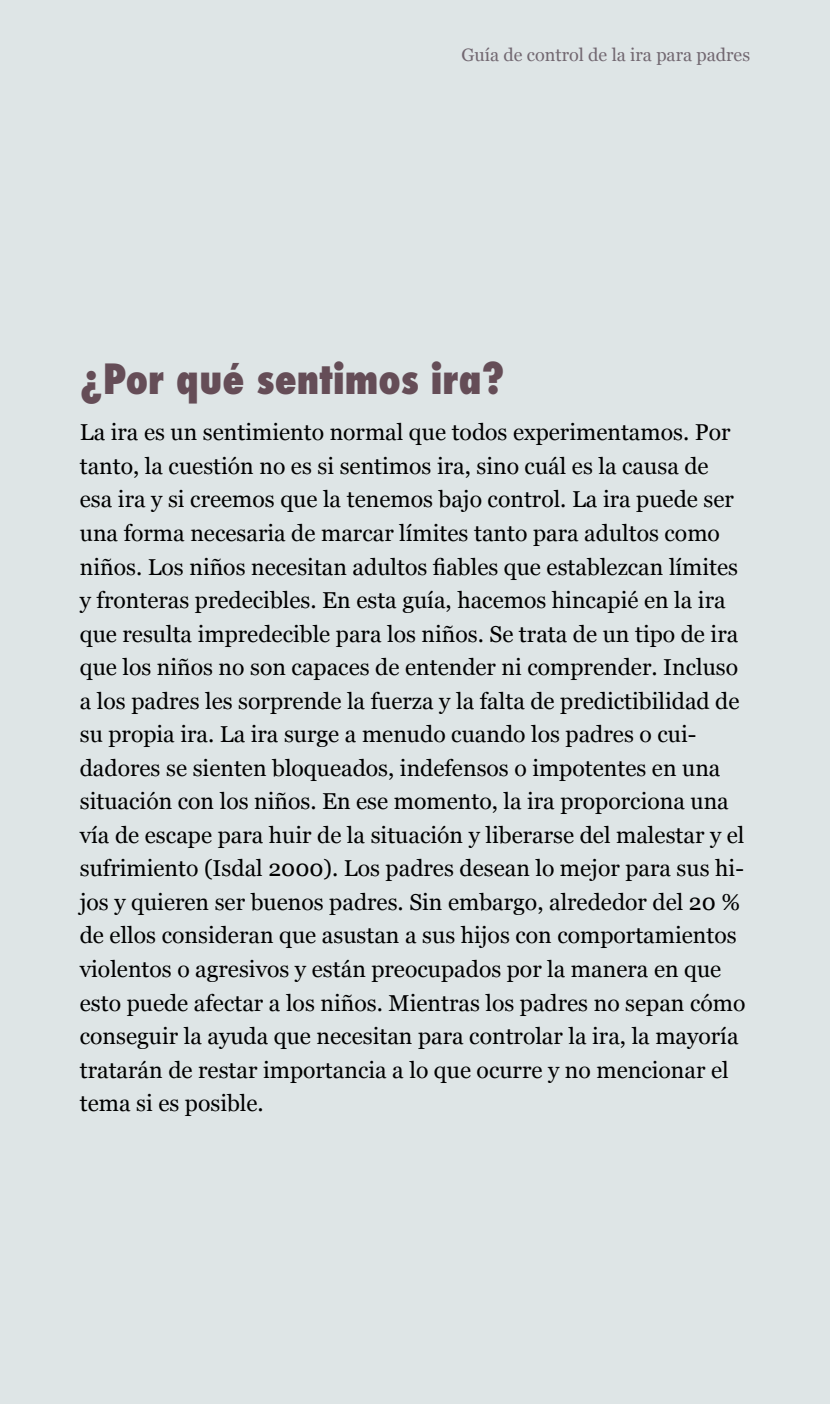
<style>
.page{position:relative;width:830px;height:1404px;background:#fff}
.page>*{position:absolute;margin:0;border:0;box-sizing:border-box;transform-origin:0 0}
.t1{font:800 condensed 40.5px "Futura";color:#654d57}
.t2{font:22.95px/33.5px "Georgia";color:#000}
.t3{font:18px "Georgia";color:#654d57}
</style>
<div class="page">
<div style="left:0;top:0;width:829px;height:1403px;background:#dee5e6"></div>
<p class="t3" style="left:461px;top:42px;width:290px">Guía de control de la ira para padres</p>
<h1 class="t1" style="left:80px;top:351px;width:426px">¿Por qué sentimos ira?</h1>
<p class="t2" style="left:80px;top:414px;width:667px">La ira es un sentimiento normal que todos experimentamos. Por tanto, la cuestión no es si sentimos ira, sino cuál es la causa de esa ira y si creemos que la tenemos bajo control. La ira puede ser una forma necesaria de marcar límites tanto para adultos como niños. Los niños necesitan adultos fiables que establezcan límites y fronteras predecibles. En esta guía, hacemos hincapié en la ira que resulta impredecible para los niños. Se trata de un tipo de ira que los niños no son capaces de entender ni comprender. Incluso a los padres les sorprende la fuerza y la falta de predictibilidad de su propia ira. La ira surge a menudo cuando los padres o cui&shy;dadores se sienten bloqueados, indefensos o impotentes en una situación con los niños. En ese momento, la ira proporciona una vía de escape para huir de la situación y liberarse del malestar y el sufrimiento (Isdal 2000). Los padres desean lo mejor para sus hi&shy;jos y quieren ser buenos padres. Sin embargo, alrededor del 20 % de ellos consideran que asustan a sus hijos con comportamientos violentos o agresivos y están preocupados por la manera en que esto puede afectar a los niños. Mientras los padres no sepan cómo conseguir la ayuda que necesitan para controlar la ira, la mayoría tratarán de restar importancia a lo que ocurre y no mencionar el tema si es posible.</p>
</div>
